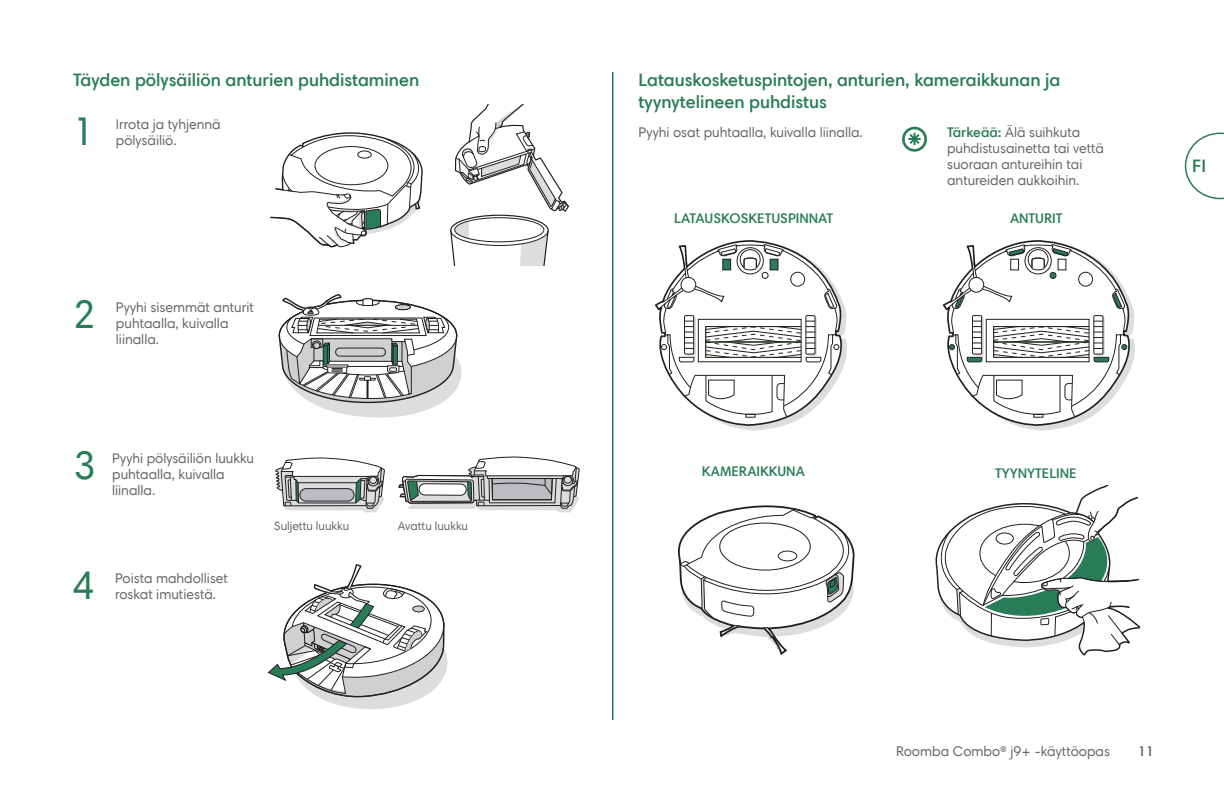
<style>
.page{position:relative;width:1224px;height:792px;background:#fff}
.page>*{position:absolute;margin:0;border:0;box-sizing:border-box;transform-origin:0 0}
.Numbering{font:40px "Harmonia Sans Pro";color:#287d58}
.t1{font:600 18px/22px "Harmonia Sans Pro";color:#287d58}
.t2{font:14px/16px "Harmonia Sans Pro";color:#646666}
.Copy{font:600 14px "Harmonia Sans Pro";color:#287d58}
.t3{font:600 14px "Harmonia Sans Pro";color:#646666}
._2018_Diagram_Captio{font:12px "Harmonia Sans Pro";color:#646666}
.s1{font-weight:600;color:#287d58}
</style>
<div class="page">
<svg style="left:1185px;top:133px;width:39px;height:66px"></svg>
<hr style="left:612px;top:72px;width:2px;height:648px;background:#287d58">
<svg style="left:270px;top:132px;width:153px;height:116px"></svg>
<svg style="left:450px;top:104px;width:119px;height:161px"></svg>
<svg style="left:278px;top:294px;width:184px;height:124px"></svg>
<div style="left:395px;top:305px;width:15px;height:5px;background:#cfd0d2;border-radius:50%"></div>
<div style="left:395px;top:304px;width:16px;height:6px;border:1px solid #040503;border-radius:50%"></div>
<svg style="left:275px;top:457px;width:110px;height:56px"></svg>
<svg style="left:398px;top:456px;width:182px;height:57px"></svg>
<div style="left:563px;top:476px;width:10px;height:10px;border:1px solid #231f20;border-radius:50%"></div>
<div style="left:564px;top:476px;width:7px;height:7px;background:#dcdddf;border-radius:50%"></div>
<div style="left:564px;top:476px;width:8px;height:7px;border:1px solid #231f20;border-radius:50%"></div>
<svg style="left:267px;top:564px;width:181px;height:145px"></svg>
<svg style="left:678px;top:505px;width:177px;height:150px"></svg>
<svg style="left:935px;top:485px;width:206px;height:171px"></svg>
<svg style="left:655px;top:240px;width:192px;height:191px"></svg>
<svg style="left:942px;top:240px;width:193px;height:191px"></svg>
<svg style="left:902px;top:127px;width:25px;height:25px"></svg>
<p class="t1" style="left:73px;top:69px;width:348px">Täyden pölysäiliön anturien puhdistaminen</p>
<p class="t1" style="left:639px;top:69px;width:423px">Latauskosketuspintojen, anturien, kameraikkunan ja tyynytelineen puhdistus</p>
<p class="Numbering" style="left:73px;top:106px;width:24px">1</p>
<p class="t2" style="left:116px;top:116px;width:106px">Irrota ja tyhjennä pölysäiliö.</p>
<p class="t2" style="left:639px;top:124px;width:226px">Pyyhi osat puhtaalla, kuivalla liinalla.</p>
<p class="t2" style="left:947px;top:124px;width:159px"><span class="s1">Tärkeää:</span> Älä suihkuta puhdistusainetta tai vettä suoraan antureihin tai antureiden aukkoihin.</p>
<p class="Copy" style="left:674px;top:210px;width:161px">LATAUSKOSKETUSPINNAT</p>
<p class="Copy" style="left:1010px;top:210px;width:54px">ANTURIT</p>
<p class="Numbering" style="left:73px;top:289px;width:24px">2</p>
<p class="t2" style="left:116px;top:299px;width:140px">Pyyhi sisemmät anturit puhtaalla, kuivalla liinalla.</p>
<p class="Numbering" style="left:73px;top:440px;width:24px">3</p>
<p class="t2" style="left:112px;top:450px;width:143px">Pyyhi pölysäiliön luukku puhtaalla, kuivalla liinalla.</p>
<p class="Copy" style="left:702px;top:463px;width:104px">KAMERAIKKUNA</p>
<p class="Copy" style="left:995px;top:464px;width:83px">TYYNYTELINE</p>
<p class="_2018_Diagram_Captio" style="left:274px;top:519px;width:77px">Suljettu luukku</p>
<p class="_2018_Diagram_Captio" style="left:398px;top:519px;width:72px">Avattu luukku</p>
<p class="Numbering" style="left:72px;top:561px;width:24px">4</p>
<p class="t2" style="left:115px;top:570px;width:115px">Poista mahdolliset roskat imutiestä.</p>
<p class="t1" style="left:1192px;top:155px;width:15px">FI</p>
<p class="t2" style="left:896px;top:743px;width:215px">Roomba Combo® j9+ -käyttöopas</p>
<p class="t3" style="left:1138px;top:742px;width:17px">11</p>
</div>
